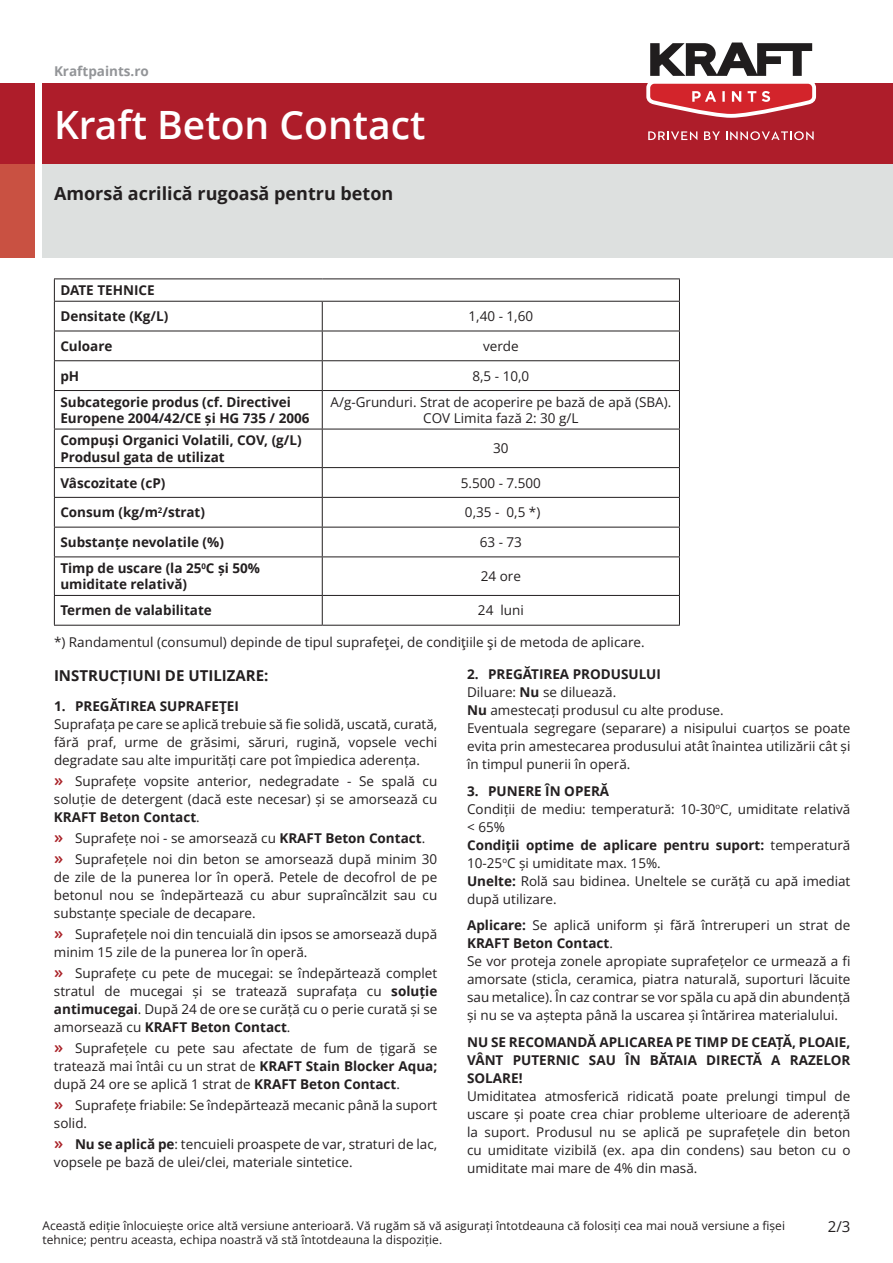
<style>
.page{position:relative;width:893px;height:1263px;background:#fff}
.page>*{position:absolute;margin:0;border:0;box-sizing:border-box;transform-origin:0 0}
.t1{font:600 39px "Open Sans";color:#fff}
.t2{font:700 18px "Open Sans";color:#231f20}
.t3{font:700 15px "Open Sans";color:#231f20}
.t4{font:15px "Open Sans";color:#231f20}
.t5{font:13.5px/18px "Open Sans";color:#231f20}
.t6{font:700 13.5px/16.2px "Open Sans";color:#231f20}
.t7{font:700 13.5px "Open Sans";color:#939598}
.t8{font:12px/14.4px "Open Sans";color:#231f20}
.s1{font-weight:600;font-size:16.5px;color:#a92228}
.s2{font-weight:700}
</style>
<div class="page">
<div style="left:43px;top:83px;width:850px;height:81px;background:#ae1d2a"></div>
<div style="left:0;top:83px;width:34px;height:81px;background:#ae1d2a"></div>
<div style="left:43px;top:164px;width:850px;height:94px;background:#dde0df"></div>
<div style="left:0;top:164px;width:34px;height:94px;background:#c95142"></div>
<svg style="left:646px;top:43px;width:171px;height:75px"></svg>
<svg style="left:648px;top:131px;width:49px;height:9px"></svg>
<svg style="left:704px;top:131px;width:16px;height:9px"></svg>
<svg style="left:726px;top:131px;width:88px;height:9px"></svg>
<hr style="left:54px;top:278px;width:268px;height:1px;background:#231f20">
<hr style="left:322px;top:278px;width:358px;height:1px;background:#231f20">
<hr style="left:54px;top:301px;width:268px;height:1px;background:#231f20">
<hr style="left:322px;top:301px;width:358px;height:1px;background:#231f20">
<hr style="left:54px;top:331px;width:268px;height:1px;background:#231f20">
<hr style="left:322px;top:331px;width:358px;height:1px;background:#231f20">
<hr style="left:54px;top:360px;width:268px;height:1px;background:#231f20">
<svg style="left:54px;top:279px;width:1px;height:111px"></svg>
<hr style="left:322px;top:360px;width:358px;height:1px;background:#231f20">
<svg style="left:322px;top:302px;width:1px;height:88px"></svg>
<svg style="left:679px;top:279px;width:1px;height:111px"></svg>
<hr style="left:54px;top:390px;width:268px;height:1px;background:#231f20">
<hr style="left:54px;top:391px;width:1px;height:38px;background:#231f20">
<hr style="left:322px;top:390px;width:358px;height:1px;background:#231f20">
<hr style="left:322px;top:391px;width:1px;height:38px;background:#231f20">
<hr style="left:679px;top:391px;width:1px;height:38px;background:#231f20">
<hr style="left:54px;top:429px;width:268px;height:1px;background:#231f20">
<hr style="left:54px;top:429px;width:1px;height:38px;background:#231f20">
<hr style="left:322px;top:429px;width:358px;height:1px;background:#231f20">
<hr style="left:322px;top:429px;width:1px;height:38px;background:#231f20">
<hr style="left:679px;top:429px;width:1px;height:38px;background:#231f20">
<hr style="left:54px;top:467px;width:268px;height:1px;background:#231f20">
<hr style="left:322px;top:467px;width:358px;height:1px;background:#231f20">
<hr style="left:54px;top:497px;width:268px;height:1px;background:#231f20">
<hr style="left:322px;top:497px;width:358px;height:1px;background:#231f20">
<hr style="left:54px;top:527px;width:268px;height:1px;background:#231f20">
<svg style="left:54px;top:468px;width:1px;height:88px"></svg>
<hr style="left:322px;top:527px;width:358px;height:1px;background:#231f20">
<svg style="left:322px;top:468px;width:1px;height:88px"></svg>
<svg style="left:679px;top:468px;width:1px;height:88px"></svg>
<hr style="left:54px;top:556px;width:268px;height:1px;background:#231f20">
<hr style="left:54px;top:557px;width:1px;height:38px;background:#231f20">
<hr style="left:322px;top:556px;width:358px;height:1px;background:#231f20">
<hr style="left:322px;top:557px;width:1px;height:38px;background:#231f20">
<hr style="left:679px;top:557px;width:1px;height:38px;background:#231f20">
<hr style="left:54px;top:595px;width:268px;height:1px;background:#231f20">
<svg style="left:54px;top:596px;width:1px;height:29px"></svg>
<hr style="left:322px;top:595px;width:358px;height:1px;background:#231f20">
<svg style="left:322px;top:596px;width:1px;height:29px"></svg>
<svg style="left:679px;top:596px;width:1px;height:29px"></svg>
<hr style="left:54px;top:625px;width:268px;height:1px;background:#231f20">
<hr style="left:322px;top:625px;width:358px;height:1px;background:#231f20">
<p class="t7" style="left:54px;top:62px;width:96px">Kraftpaints.ro</p>
<h1 class="t1" style="left:54px;top:98px;width:373px">Kraft Beton Contact</h1>
<h2 class="t2" style="left:54px;top:180px;width:341px">Amorsă acrilică rugoasă pentru beton</h2>
<p class="t6" style="left:60px;top:277px;width:109px;line-height:26.1px">DATE TEHNICE<br>Densitate (Kg/L)</p>
<p class="t5" style="left:469px;top:307px;width:66px">1,40 - 1,60</p>
<p class="t6" style="left:60px;top:338px;width:53px">Culoare</p>
<p class="t5" style="left:483px;top:337px;width:37px">verde</p>
<p class="t6" style="left:60px;top:367px;width:20px">pH</p>
<p class="t5" style="left:472px;top:367px;width:58px">8,5 - 10,0</p>
<p class="t6" style="left:60px;top:393px;width:251px">Subcategorie produs (cf. Directivei<br>Europene 2004/42/CE și HG 735 / 2006</p>
<p class="t5" style="left:330px;top:393px;width:342px;line-height:16.2px;text-align:center">A/g-Grunduri. Strat de acoperire pe bază de apă (SBA).<br>COV Limita fază 2: 30 g/L</p>
<p class="t6" style="left:60px;top:432px;width:243px">Compuși Organici Volatili, COV, (g/L)<br>Produsul gata de utilizat</p>
<p class="t5" style="left:493px;top:439px;width:17px">30</p>
<p class="t6" style="left:60px;top:474px;width:107px">Vâscozitate (cP)</p>
<p class="t5" style="left:461px;top:473px;width:82px">5.500 - 7.500</p>
<p class="t6" style="left:60px;top:504px;width:146px">Consum (kg/m<sup>2</sup>/strat)</p>
<p class="t5" style="left:465px;top:503px;width:77px">0,35 - 0,5 *)</p>
<p class="t6" style="left:60px;top:534px;width:165px">Substanțe nevolatile (%)</p>
<p class="t5" style="left:480px;top:533px;width:44px">63 - 73</p>
<p class="t6" style="left:60px;top:560px;width:201px">Timp de uscare (la 25<sup>0</sup>C și 50% umiditate relativă)</p>
<p class="t5" style="left:481px;top:567px;width:42px">24 ore</p>
<p class="t6" style="left:60px;top:602px;width:153px">Termen de valabilitate</p>
<p class="t5" style="left:478px;top:601px;width:47px">24 luni</p>
<p class="t5" style="left:54px;top:633px;width:592px">*) Randamentul (consumul) depinde de tipul suprafeţei, de condiţiile şi de metoda de aplicare.</p>
<p class="t3" style="left:54px;top:664px;width:216px">INSTRUCȚIUNI DE UTILIZARE:</p>
<p class="t6" style="left:54px;top:698px;width:186px">1. PREGĂTIREA SUPRAFEŢEI</p>
<p class="t5" style="left:54px;top:715px;width:385px;text-align:justify">Suprafața pe care se aplică trebuie să fie solidă, uscată, curată, fără praf, urme de grăsimi, săruri, rugină, vopsele vechi degradate sau alte impurități care pot împiedica aderența.</p>
<p class="t5" style="left:54px;top:772px;width:385px;text-align:justify"><span class="s1">»</span> Suprafețe vopsite anterior, nedegradate - Se spală cu soluție de detergent (dacă este necesar) și se amorsează cu <span class="s2">KRAFT Beton Contact</span>.</p>
<p class="t5" style="left:54px;top:827px;width:385px;line-height:21px"><span class="s1">»</span> Suprafețe noi - se amorsează cu <span class="s2">KRAFT Beton Contact</span>. <span class="s1">»</span> Suprafețele noi din beton se amorsează după minim 30</p>
<p class="t5" style="left:54px;top:868px;width:385px;text-align:justify">de zile de la punerea lor în operă. Petele de decofrol de pe betonul nou se îndepărtează cu abur supraîncălzit sau cu substanțe speciale de decapare.</p>
<p class="t5" style="left:54px;top:925px;width:385px"><span class="s1">»</span> Suprafețele noi din tencuială din ipsos se amorsează după minim 15 zile de la punerea lor în operă.</p>
<p class="t5" style="left:54px;top:964px;width:385px;text-align:justify"><span class="s1">»</span> Suprafețe cu pete de mucegai: se îndepărtează complet stratul de mucegai și se tratează suprafața cu <span class="s2">soluție antimucegai</span>. După 24 de ore se curăță cu o perie curată și se amorsează cu <span class="s2">KRAFT Beton Contact</span>.</p>
<p class="t5" style="left:54px;top:1039px;width:385px;text-align:justify"><span class="s1">»</span> Suprafețele cu pete sau afectate de fum de țigară se tratează mai întâi cu un strat de <span class="s2">KRAFT Stain Blocker Aqua; </span>după 24 ore se aplică 1 strat de <span class="s2">KRAFT Beton Contact</span>.</p>
<p class="t5" style="left:54px;top:1096px;width:385px"><span class="s1">»</span> Suprafețe friabile: Se îndepărtează mecanic până la suport solid.</p>
<p class="t5" style="left:54px;top:1135px;width:385px"><span class="s1">»</span> <span class="s2">Nu se aplică pe</span>: tencuieli proaspete de var, straturi de lac, vopsele pe bază de ulei/clei, materiale sintetice.</p>
<p class="t5" style="left:467px;top:665px;width:385px"><span class="s2">2. PREGĂTIREA PRODUSULUI<br></span>Diluare: <span class="s2">Nu</span> se diluează.<br><span class="s2">Nu</span> amestecați produsul cu alte produse.<br>Eventuala segregare (separare) a nisipului cuarțos se poate evita prin amestecarea produsului atât înaintea utilizării cât și în timpul punerii în operă.</p>
<p class="t5" style="left:467px;top:782px;width:385px"><span class="s2">3. PUNERE ÎN OPERĂ<br></span>Condiții de mediu: temperatură: 10-30<sup>o</sup>C, umiditate relativă &lt; 65%<br><span class="s2">Condiții optime de aplicare pentru suport:</span> temperatură 10-25<sup>o</sup>C și umiditate max. 15%.<br><span class="s2">Unelte:</span> Rolă sau bidinea. Uneltele se curăță cu apă imediat după utilizare.</p>
<p class="t5" style="left:467px;top:916px;width:385px"><span class="s2">Aplicare:</span> Se aplică uniform și fără întreruperi un strat de <span class="s2">KRAFT Beton Contact</span>.<br>Se vor proteja zonele apropiate suprafețelor ce urmează a fi amorsate (sticla, ceramica, piatra naturală, suporturi lăcuite sau metalice). În caz contrar se vor spăla cu apă din abundență și nu se va aștepta până la uscarea și întărirea materialului.</p>
<p class="t6" style="left:467px;top:1033px;width:385px;line-height:18px;text-align:justify">NU SE RECOMANDĂ APLICAREA PE TIMP DE CEAȚĂ, PLOAIE, VÂNT PUTERNIC SAU ÎN BĂTAIA DIRECTĂ A RAZELOR SOLARE!</p>
<p class="t5" style="left:467px;top:1087px;width:385px;text-align:justify">Umiditatea atmosferică ridicată poate prelungi timpul de uscare și poate crea chiar probleme ulterioare de aderență la suport. Produsul nu se aplică pe suprafețele din beton cu umiditate vizibilă (ex. apa din condens) sau beton cu o umiditate mai mare de 4% din masă.</p>
<p class="t8" style="left:43px;top:1218px;width:744px">Această ediție înlocuiește orice altă versiune anterioară. Vă rugăm să vă asigurați întotdeauna că folosiți cea mai nouă versiune a fișei tehnice; pentru aceasta, echipa noastră vă stă întotdeauna la dispoziție.</p>
<p class="t4" style="left:828px;top:1216px;width:24px">2/3</p>
</div>
